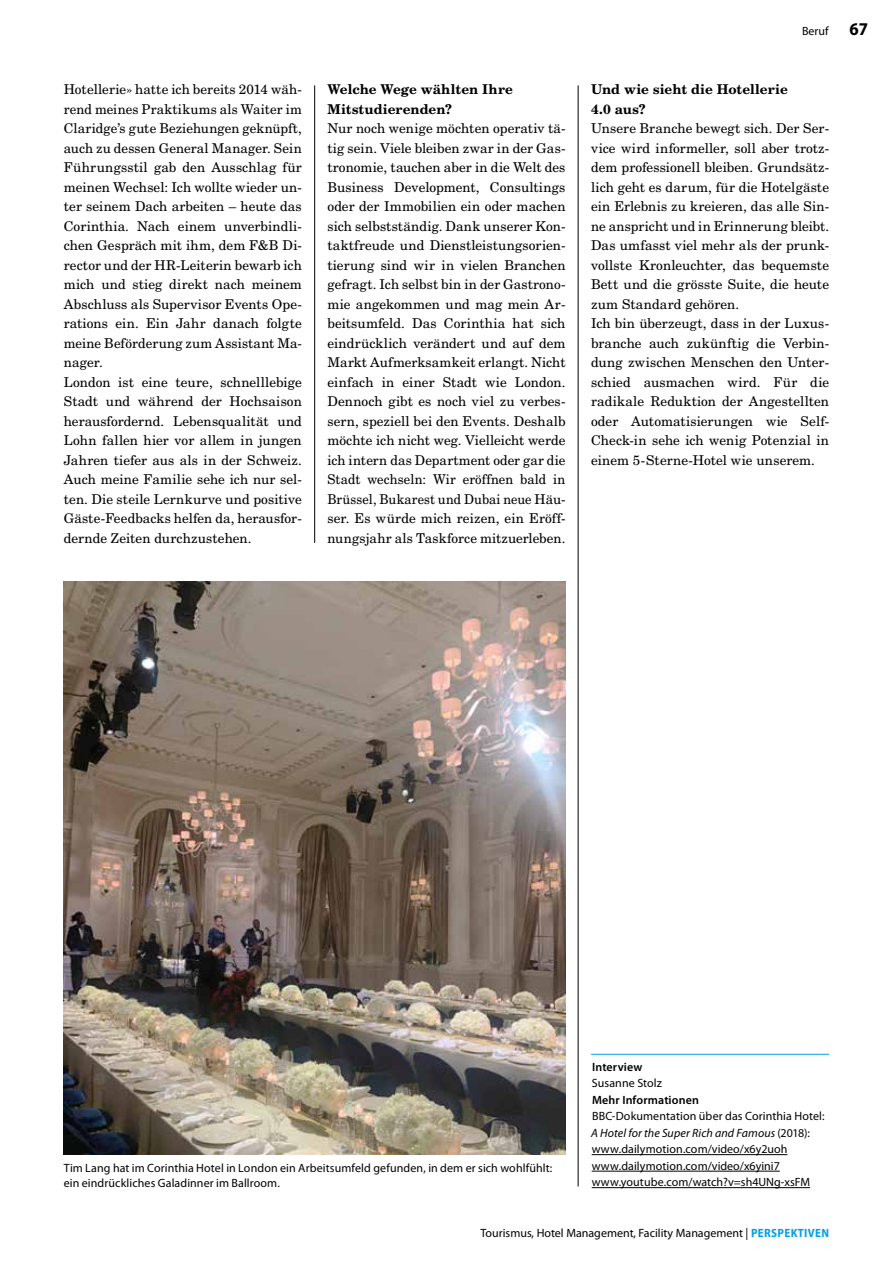
<style>
.page{position:relative;width:893px;height:1263px;background:#fff}
.page>*{position:absolute;margin:0;border:0;box-sizing:border-box;transform-origin:0 0}
.t1{font:13.5px/19.5px "New Century Schlbk LT Std";letter-spacing:.005em;color:#000}
.t2{font:700 13.5px/19.5px "New Century Schlbk LT Std";color:#000}
.t3{font:12px/16.5px "Myriad Pro";letter-spacing:.005em;color:#000}
.t4{font:600 12px "Myriad Pro";letter-spacing:.01em;color:#000}
.s1{font-weight:700;font-stretch:semi-condensed;font-size:18px}
.s2{font-style:italic}
.s3{font-weight:700;font-stretch:semi-condensed;color:#00a1e5}
</style>
<div class="page">
<hr style="left:591px;top:1054px;width:238px;height:1px;background:#00a1e5">
<hr style="left:592px;top:1154px;width:195px;height:1px;background:#000">
<hr style="left:592px;top:1171px;width:188px;height:1px;background:#000">
<hr style="left:592px;top:1187px;width:218px;height:1px;background:#000">
<hr style="left:314px;top:85px;width:1px;height:458px;background:#000">
<hr style="left:578px;top:85px;width:1px;height:1101px;background:#000">
<img style="left:64px;top:582px;width:502px;height:572px">
<p class="t1" style="left:64px;top:80px;width:240px">Hotellerie» hatte ich bereits 2014 wäh&shy;rend meines Praktikums als Waiter im Claridge’s gute Beziehungen geknüpft, auch zu dessen General Manager. Sein Führungsstil gab den Ausschlag für meinen Wechsel: Ich wollte wieder un&shy;ter seinem Dach arbeiten – heute das Corinthia. Nach einem unverbindli&shy;chen Gespräch mit ihm, dem F&amp;B Di&shy;rector und der HR-Leiterin bewarb ich mich und stieg direkt nach meinem Abschluss als Supervisor Events Ope&shy;rations ein. Ein Jahr danach folgte meine Beförderung zum Assistant Ma&shy;nager.<br>London ist eine teure, schnelllebige Stadt und während der Hochsaison herausfordernd. Lebensqualität und Lohn fallen hier vor allem in jungen Jahren tiefer aus als in der Schweiz.<br>Auch meine Familie sehe ich nur sel&shy;ten. Die steile Lernkurve und positive Gäste-Feedbacks helfen da, herausfor&shy;dernde Zeiten durchzustehen.</p>
<p class="t2" style="left:327px;top:80px;width:187px">Welche Wege wählten Ihre<br>Mitstudierenden?</p>
<p class="t1" style="left:327px;top:119px;width:240px;text-align:justify">Nur noch wenige möchten operativ tä&shy;tig sein. Viele bleiben zwar in der Gas&shy;tronomie, tauchen aber in die Welt des Business Development, Consultings oder der Immobilien ein oder machen sich selbstständig. Dank unserer Kon&shy;taktfreude und Dienstleistungsorien&shy;tierung sind wir in vielen Branchen gefragt. Ich selbst bin in der Gastrono&shy;mie angekommen und mag mein Ar&shy;beitsumfeld. Das Corinthia hat sich eindrücklich verändert und auf dem Markt Aufmerksamkeit erlangt. Nicht einfach in einer Stadt wie London.<br>Dennoch gibt es noch viel zu verbes&shy;sern, speziell bei den Events. Deshalb möchte ich nicht weg. Vielleicht werde ich intern das Department oder gar die Stadt wechseln: Wir eröffnen bald in Brüssel, Bukarest und Dubai neue Häu&shy;ser. Es würde mich reizen, ein Eröff&shy;nungsjahr als Taskforce mitzuerleben.</p>
<p class="t3" style="left:802px;top:22px;width:67px">Beruf <span class="s1">67</span></p>
<p class="t2" style="left:591px;top:80px;width:198px">Und wie sieht die Hotellerie<br>4.0 aus?</p>
<p class="t1" style="left:591px;top:119px;width:240px">Unsere Branche bewegt sich. Der Ser&shy;vice wird informeller, soll aber trotz&shy;dem professionell bleiben. Grundsätz&shy;lich geht es darum, für die Hotelgäste ein Erlebnis zu kreieren, das alle Sin&shy;ne anspricht und in Erinnerung bleibt.<br>Das umfasst viel mehr als der prunk&shy;vollste Kronleuchter, das bequemste Bett und die grösste Suite, die heute zum Standard gehören.<br>Ich bin überzeugt, dass in der Luxus&shy;branche auch zukünftig die Verbin&shy;dung zwischen Menschen den Unter&shy;schied ausmachen wird. Für die radikale Reduktion der Angestellten oder Automatisierungen wie Self-Check-in sehe ich wenig Potenzial in einem 5-Sterne-Hotel wie unserem.</p>
<p class="t3" style="left:64px;top:1160px;width:490px;line-height:15px">Tim Lang hat im Corinthia Hotel in London ein Arbeitsumfeld gefunden, in dem er sich wohlfühlt: ein eindrückliches Galadinner im Ballroom.</p>
<p class="t4" style="left:592px;top:1059px;width:52px">Interview</p>
<p class="t3" style="left:592px;top:1075px;width:72px">Susanne Stolz</p>
<p class="t4" style="left:592px;top:1092px;width:108px">Mehr Informationen</p>
<p class="t3" style="left:591px;top:1108px;width:235px">BBC-Dokumentation über das Corinthia Hotel:<br><span class="s2">A Hotel for the Super Rich and Famous</span> (2018): www.dailymotion.com/video/x6y2uoh www.dailymotion.com/video/x6yini7 www.youtube.com/watch?v=sh4UNg-xsFM</p>
<p class="t3" style="left:481px;top:1225px;width:350px">Tourismus, Hotel Management, Facility Management | <span class="s3">PERSPEKTIVEN</span></p>
</div>
